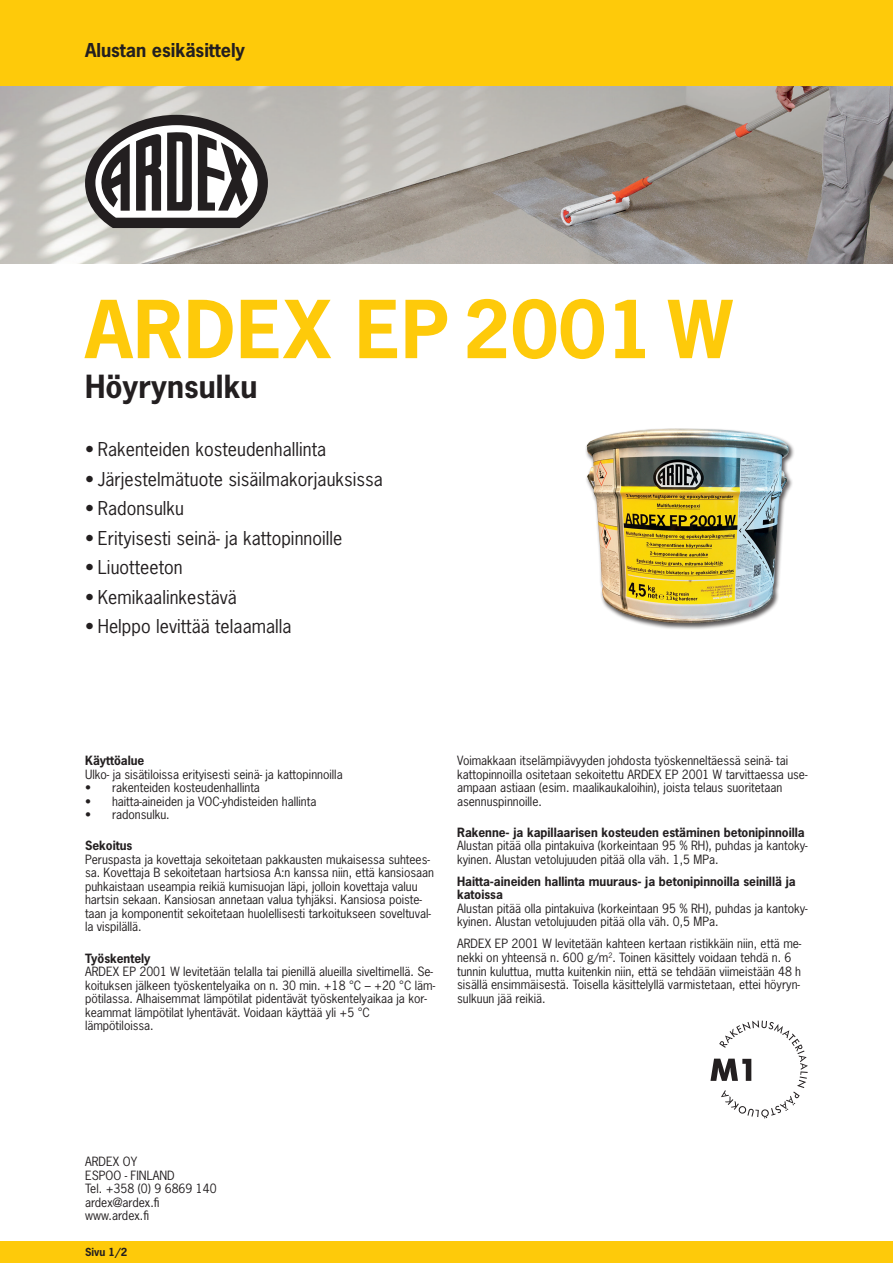
<style>
.page{position:relative;width:893px;height:1263px;background:#fff}
.page>*{position:absolute;margin:0;border:0;box-sizing:border-box;transform-origin:0 0}
.t1{font:700 75px "News Gothic Std";letter-spacing:.015em;color:#feca0a}
.t2{font:700 30px "News Gothic Std";letter-spacing:.005em;color:#231f20}
.t3{font:18px "News Gothic Std";letter-spacing:.005em;color:#231f20}
.t4{font:700 18px "News Gothic Std";color:#231f20}
.t5{font:12px/13.5px "News Gothic Std";color:#231f20}
.t6{font:700 12px/13.5px "News Gothic Std";color:#231f20}
.t7{font:700 10.5px "News Gothic Std";color:#231f20}
</style>
<div class="page">
<img style="left:0;top:85px;width:893px;height:179px">
<div style="left:0;top:0;width:893px;height:85px;background:#feca0a"></div>
<div style="left:0;top:1242px;width:893px;height:21px;background:#feca0a"></div>
<svg style="left:710px;top:1020px;width:98px;height:98px"></svg>
<div style="left:585px;top:428px;width:209px;height:202px;background:#231f20;opacity:.75"></div>
<img style="left:587px;top:429px;width:202px;height:194px">
<svg style="left:85px;top:115px;width:183px;height:113px"></svg>
<h3 class="t4" style="left:85px;top:38px;width:162px">Alustan esikäsittely</h3>
<h1 class="t1" style="left:85px;top:280px;width:649px">ARDEX EP 2001 W</h1>
<h2 class="t2" style="left:85px;top:366px;width:174px">Höyrynsulku</h2>
<h3 class="t3" style="left:85px;top:438px;width:243px">• Rakenteiden kosteudenhallinta</h3>
<h3 class="t3" style="left:85px;top:467px;width:299px">• Järjestelmätuote sisäilmakorjauksissa</h3>
<h3 class="t3" style="left:85px;top:497px;width:100px">• Radonsulku</h3>
<h3 class="t3" style="left:85px;top:526px;width:259px">• Erityisesti seinä- ja kattopinnoille</h3>
<h3 class="t3" style="left:85px;top:556px;width:99px">• Liuotteeton</h3>
<h3 class="t3" style="left:85px;top:585px;width:153px">• Kemikaalinkestävä</h3>
<h3 class="t3" style="left:85px;top:615px;width:208px">• Helppo levittää telaamalla</h3>
<p class="t6" style="left:85px;top:754px;width:61px">Käyttöalue</p>
<p class="t5" style="left:85px;top:767px;width:259px">Ulko- ja sisätiloissa erityisesti seinä- ja kattopinnoilla</p>
<p class="t5" style="left:85px;top:781px;width:176px">• rakenteiden kosteudenhallinta</p>
<p class="t5" style="left:85px;top:794px;width:233px">• haitta-aineiden ja VOC-yhdisteiden hallinta</p>
<p class="t5" style="left:85px;top:808px;width:86px">• radonsulku.</p>
<p class="t6" style="left:85px;top:839px;width:49px">Sekoitus</p>
<p class="t5" style="left:85px;top:853px;width:350px">Peruspasta ja kovettaja sekoitetaan pakkausten mukaisessa suhtees&shy;sa. Kovettaja B sekoitetaan hartsiosa A:n kanssa niin, että kansiosaan puhkaistaan useampia reikiä kumisuojan läpi, jolloin kovettaja valuu hartsin sekaan. Kansiosan annetaan valua tyhjäksi. Kansiosa poiste&shy;taan ja komponentit sekoitetaan huolellisesti tarkoitukseen soveltuval&shy;la vispilällä.</p>
<p class="t6" style="left:85px;top:951px;width:67px">Työskentely</p>
<p class="t5" style="left:85px;top:965px;width:352px">ARDEX EP 2001 W levitetään telalla tai pienillä alueilla siveltimellä. Se&shy;koituksen jälkeen työskentelyaika on n. 30 min. +18 °C – +20 °C läm&shy;pötilassa. Alhaisemmat lämpötilat pidentävät työskentelyaikaa ja kor&shy;keammat lämpötilat lyhentävät. Voidaan käyttää yli +5 °C lämpötiloissa.</p>
<p class="t5" style="left:457px;top:754px;width:352px">Voimakkaan itselämpiävyyden johdosta työskenneltäessä seinä- tai kattopinnoilla ositetaan sekoitettu ARDEX EP 2001 W tarvittaessa use&shy;ampaan astiaan (esim. maalikaukaloihin), joista telaus suoritetaan asennuspinnoille.</p>
<p class="t6" style="left:457px;top:825px;width:349px">Rakenne- ja kapillaarisen kosteuden estäminen betonipinnoilla</p>
<p class="t5" style="left:457px;top:839px;width:352px">Alustan pitää olla pintakuiva (korkeintaan 95 % RH), puhdas ja kantoky&shy;kyinen. Alustan vetolujuuden pitää olla väh. 1,5 MPa.</p>
<p class="t6" style="left:457px;top:874px;width:340px">Haitta-aineiden hallinta muuraus- ja betonipinnoilla seinillä ja katoissa</p>
<p class="t5" style="left:457px;top:901px;width:352px">Alustan pitää olla pintakuiva (korkeintaan 95 % RH), puhdas ja kantoky&shy;kyinen. Alustan vetolujuuden pitää olla väh. 0,5 MPa.</p>
<p class="t5" style="left:457px;top:937px;width:346px">ARDEX EP 2001 W levitetään kahteen kertaan ristikkäin niin, että me&shy;nekki on yhteensä n. 600 g/m<sup>2</sup>. Toinen käsittely voidaan tehdä n. 6 tunnin kuluttua, mutta kuitenkin niin, että se tehdään viimeistään 48 h sisällä ensimmäisestä. Toisella käsittelyllä varmistetaan, ettei höyryn&shy;sulkuun jää reikiä.</p>
<p class="t5" style="left:85px;top:1155px;width:133px">ARDEX OY<br>ESPOO - FINLAND<br>Tel. +358 (0) 9 6869 140 ardex@ardex.fi www.ardex.fi</p>
<p class="t7" style="left:85px;top:1245px;width:44px">Sivu 1/2</p>
</div>
